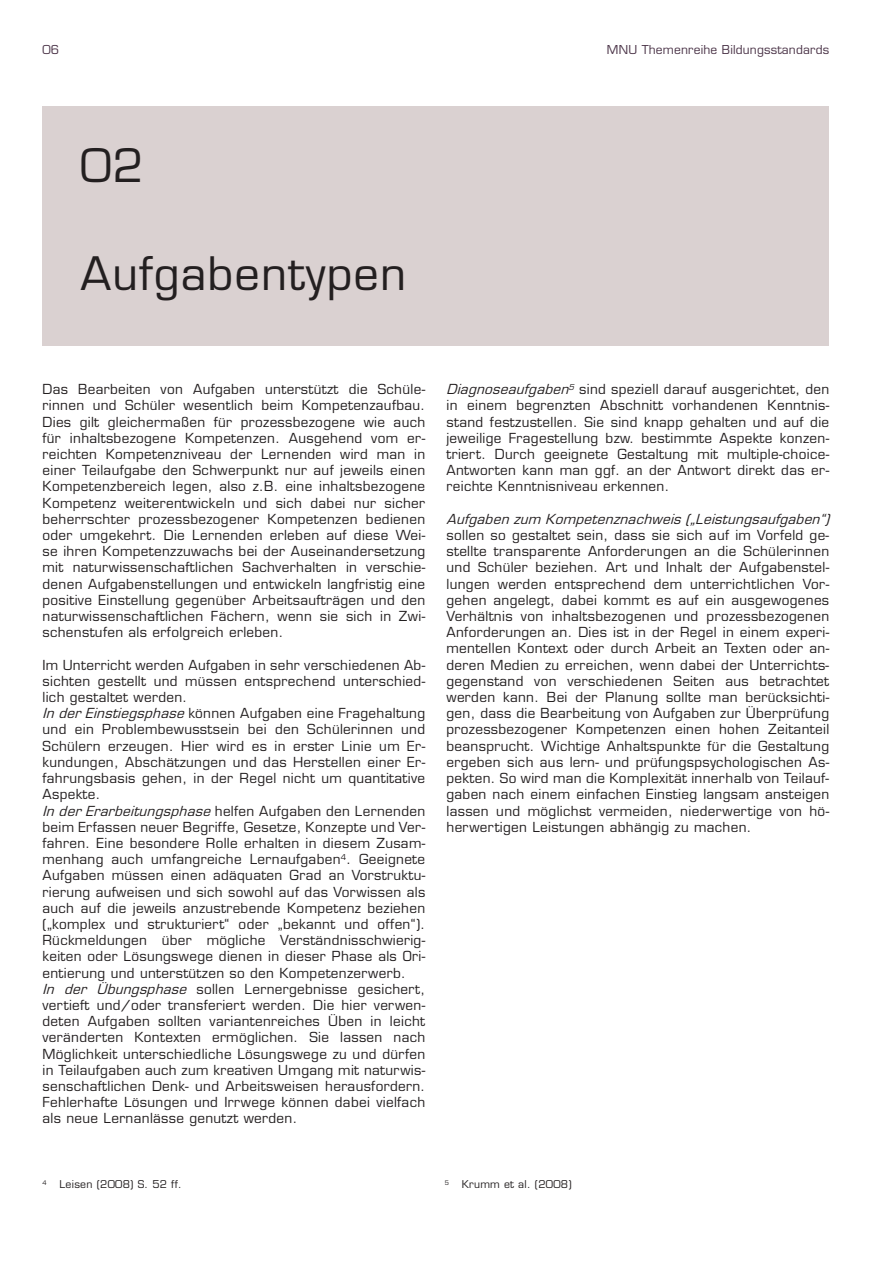
<style>
.page{position:relative;width:893px;height:1263px;background:#fff}
.page>*{position:absolute;margin:0;border:0;box-sizing:border-box;transform-origin:0 0}
.t1{font:45px "Eurostile";letter-spacing:.025em;color:#231f20}
.t2{font:13.5px/16.2px "Eurostile";letter-spacing:.025em;color:#231f20;text-align:justify}
.t3{font:italic 13.5px "Eurostile";color:#231f20}
.t4{font:12px "Eurostile";letter-spacing:.015em;color:#4b3448}
.t5{font:10.5px "Eurostile";letter-spacing:.025em;color:#231f20}
.s1{font-style:italic}
</style>
<div class="page">
<div style="left:43px;top:106px;width:786px;height:240px;background:#dad1d1"></div>
<p class="t4" style="left:43px;top:42px;width:18px">06</p>
<p class="t4" style="left:607px;top:42px;width:224px">MNU Themenreihe Bildungsstandards</p>
<h1 class="t1" style="left:80px;top:138px;width:65px">02</h1>
<h1 class="t1" style="left:80px;top:246px;width:327px">Aufgabentypen</h1>
<p class="t2" style="left:43px;top:381px;width:384px">Das Bearbeiten von Aufgaben unterstützt die Schüle&shy;rinnen und Schüler wesentlich beim Kompetenzaufbau.<br>Dies gilt gleichermaßen für prozessbezogene wie auch für inhaltsbezogene Kompetenzen. Ausgehend vom er&shy;reichten Kompetenzniveau der Lernenden wird man in einer Teilaufgabe den Schwerpunkt nur auf jeweils einen Kompetenzbereich legen, also z.B. eine inhaltsbezogene Kompetenz weiterentwickeln und sich dabei nur sicher beherrschter prozessbezogener Kompetenzen bedienen oder umgekehrt. Die Lernenden erleben auf diese Wei&shy;se ihren Kompetenzzuwachs bei der Auseinandersetzung mit naturwissenschaftlichen Sachverhalten in verschie&shy;denen Aufgabenstellungen und entwickeln langfristig eine positive Einstellung gegenüber Arbeitsaufträgen und den naturwissenschaftlichen Fächern, wenn sie sich in Zwi&shy;schenstufen als erfolgreich erleben.</p>
<p class="t2" style="left:43px;top:657px;width:384px;text-align:left">Im Unterricht werden Aufgaben in sehr verschiedenen Ab&shy;sichten gestellt und müssen entsprechend unterschied&shy;lich gestaltet werden.<br><span class="s1">In derEinstiegsphase</span> können Aufgaben eine Fragehaltung und ein Problembewusstsein bei den Schülerinnen und Schülern erzeugen. Hier wird es in erster Linie um Er&shy;kundungen, Abschätzungen und das Herstellen einer Er&shy;fahrungsbasis gehen, in der Regel nicht um quantitative Aspekte.<br><span class="s1">In derErarbeitungsphase</span> helfen Aufgaben den Lernenden beim Erfassen neuer Begriffe, Gesetze, Konzepte und Ver&shy;fahren. Eine besondere Rolle erhalten in diesem Zusam&shy;menhang auch umfangreiche Lernaufgaben<sup>4</sup>. Geeignete Aufgaben müssen einen adäquaten Grad an Vorstruktu&shy;rierung aufweisen und sich sowohl auf das Vorwissen als auch auf die jeweils anzustrebende Kompetenz beziehen („komplex und strukturiert“ oder „bekannt und offen“).<br>Rückmeldungen über mögliche Verständnisschwierig&shy;keiten oder Lösungswege dienen in dieser Phase als Ori&shy;entierung und unterstützen so den Kompetenzerwerb.<br><span class="s1">In der Übungsphase</span> sollen Lernergebnisse gesichert, vertieft und/oder transferiert werden. Die hier verwen&shy;deten Aufgaben sollten variantenreiches Üben in leicht veränderten Kontexten ermöglichen. Sie lassen nach Möglichkeit unterschiedliche Lösungswege zu und dürfen in Teilaufgaben auch zum kreativen Umgang mit naturwis&shy;senschaftlichen Denk- und Arbeitsweisen herausfordern.<br>Fehlerhafte Lösungen und Irrwege können dabei vielfach als neue Lernanlässe genutzt werden.</p>
<p class="t2" style="left:446px;top:381px;width:384px"><span class="s1">Diagnoseaufgaben</span><sup>5</sup> sind speziell darauf ausgerichtet, den in einem begrenzten Abschnitt vorhandenen Kenntnis&shy;stand festzustellen. Sie sind knapp gehalten und auf die jeweilige Fragestellung bzw. bestimmte Aspekte konzen&shy;triert. Durch geeignete Gestaltung mit multiple-choice-Antworten kann man ggf. an der Antwort direkt das er&shy;reichte Kenntnisniveau erkennen.</p>
<p class="t3" style="left:446px;top:511px;width:389px">Aufgaben zum Kompetenznachweis („Leistungsaufgaben“)</p>
<p class="t2" style="left:446px;top:527px;width:384px">sollen so gestaltet sein, dass sie sich auf im Vorfeld ge&shy;stellte transparente Anforderungen an die Schülerinnen und Schüler beziehen. Art und Inhalt der Aufgabenstel&shy;lungen werden entsprechend dem unterrichtlichen Vor&shy;gehen angelegt, dabei kommt es auf ein ausgewogenes Verhältnis von inhaltsbezogenen und prozessbezogenen Anforderungen an. Dies ist in der Regel in einem experi&shy;mentellen Kontext oder durch Arbeit an Texten oder an&shy;deren Medien zu erreichen, wenn dabei der Unterrichts&shy;gegenstand von verschiedenen Seiten aus betrachtet werden kann. Bei der Planung sollte man berücksichti&shy;gen, dass die Bearbeitung von Aufgaben zur Überprüfung prozessbezogener Kompetenzen einen hohen Zeitanteil beansprucht. Wichtige Anhaltspunkte für die Gestaltung ergeben sich aus lern- und prüfungspsychologischen As&shy;pekten. So wird man die Komplexität innerhalb von Teilauf&shy;gaben nach einem einfachen Einstieg langsam ansteigen lassen und möglichst vermeiden, niederwertige von hö&shy;herwertigen Leistungen abhängig zu machen.</p>
<p class="t5" style="left:43px;top:1178px;width:141px"><sup>4</sup> Leisen (2008) S. 52 ff.</p>
<p class="t5" style="left:445px;top:1178px;width:128px"><sup>5</sup> Krumm et al. (2008)</p>
</div>
